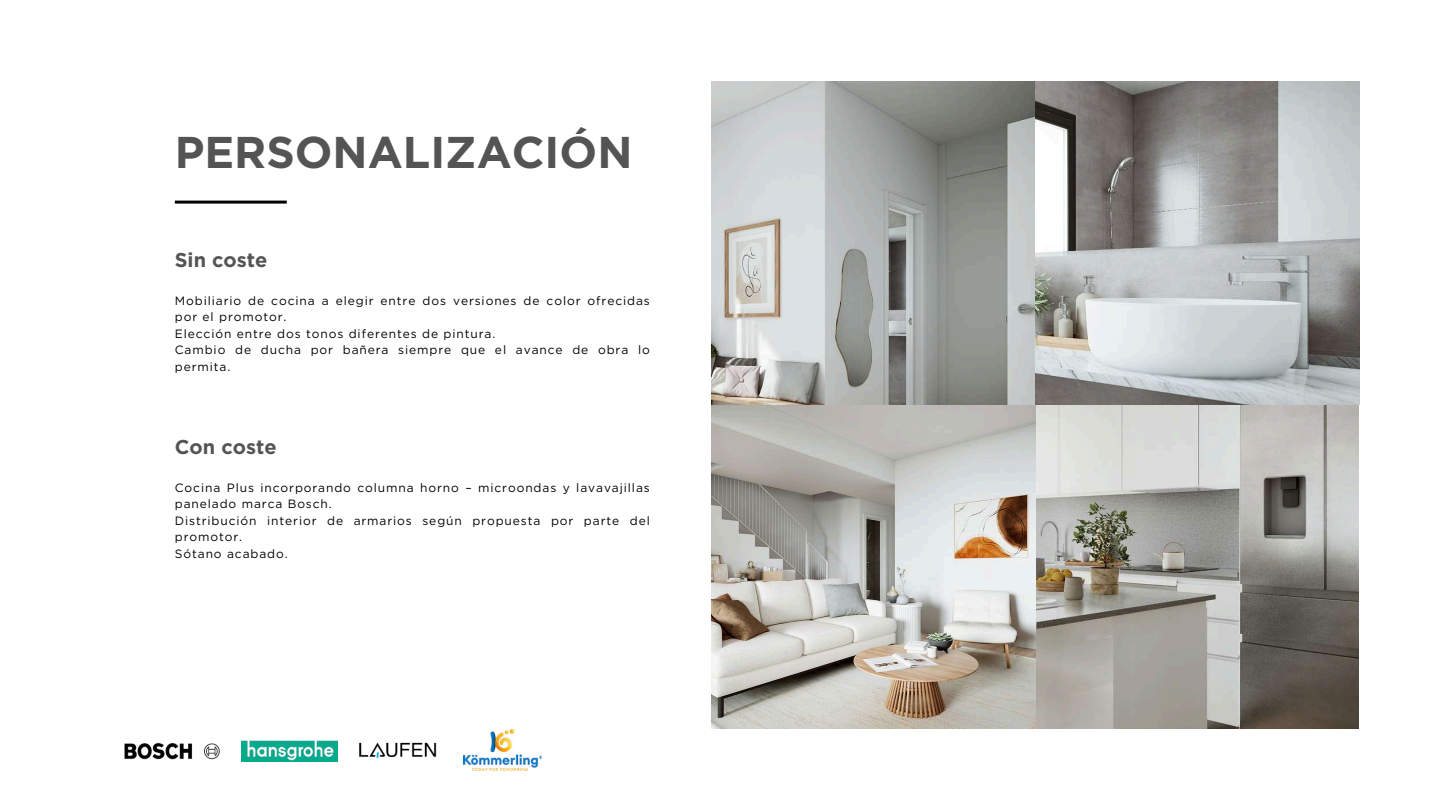
<style>
.page{position:relative;width:1440px;height:810px;background:#fff}
.page>*{position:absolute;margin:0;border:0;box-sizing:border-box;transform-origin:0 0}
.t1{font:700 44.4px "Gotham";color:#545454}
.t2{font:700 20px "Gotham";color:#545454}
.t3{font:12px/16.5px "Gotham";letter-spacing:.075em;color:#000}
</style>
<div class="page">
<img style="left:712px;top:81px;width:648px;height:648px">
<hr style="left:175px;top:201px;width:112px;height:3px;background:#000">
<img style="left:359px;top:742px;width:78px;height:17px">
<img style="left:241px;top:740px;width:97px;height:21px">
<img style="left:124px;top:742px;width:96px;height:18px">
<img style="left:463px;top:729px;width:78px;height:41px">
<h1 class="t1" style="left:175px;top:126px;width:459px">PERSONALIZACIÓN</h1>
<h2 class="t2" style="left:175px;top:248px;width:94px">Sin coste</h2>
<p class="t3" style="left:175px;top:292px;width:477px">Mobiliario de cocina a elegir entre dos versiones de color ofrecidas por el promotor.<br>Elección entre dos tonos diferentes de pintura.<br>Cambio de ducha por bañera siempre que el avance de obra lo permita.</p>
<h2 class="t2" style="left:175px;top:435px;width:103px">Con coste</h2>
<p class="t3" style="left:175px;top:479px;width:477px">Cocina Plus incorporando columna horno – microondas y lavavajillas panelado marca Bosch.<br>Distribución interior de armarios según propuesta por parte del promotor.<br>Sótano acabado.</p>
</div>
